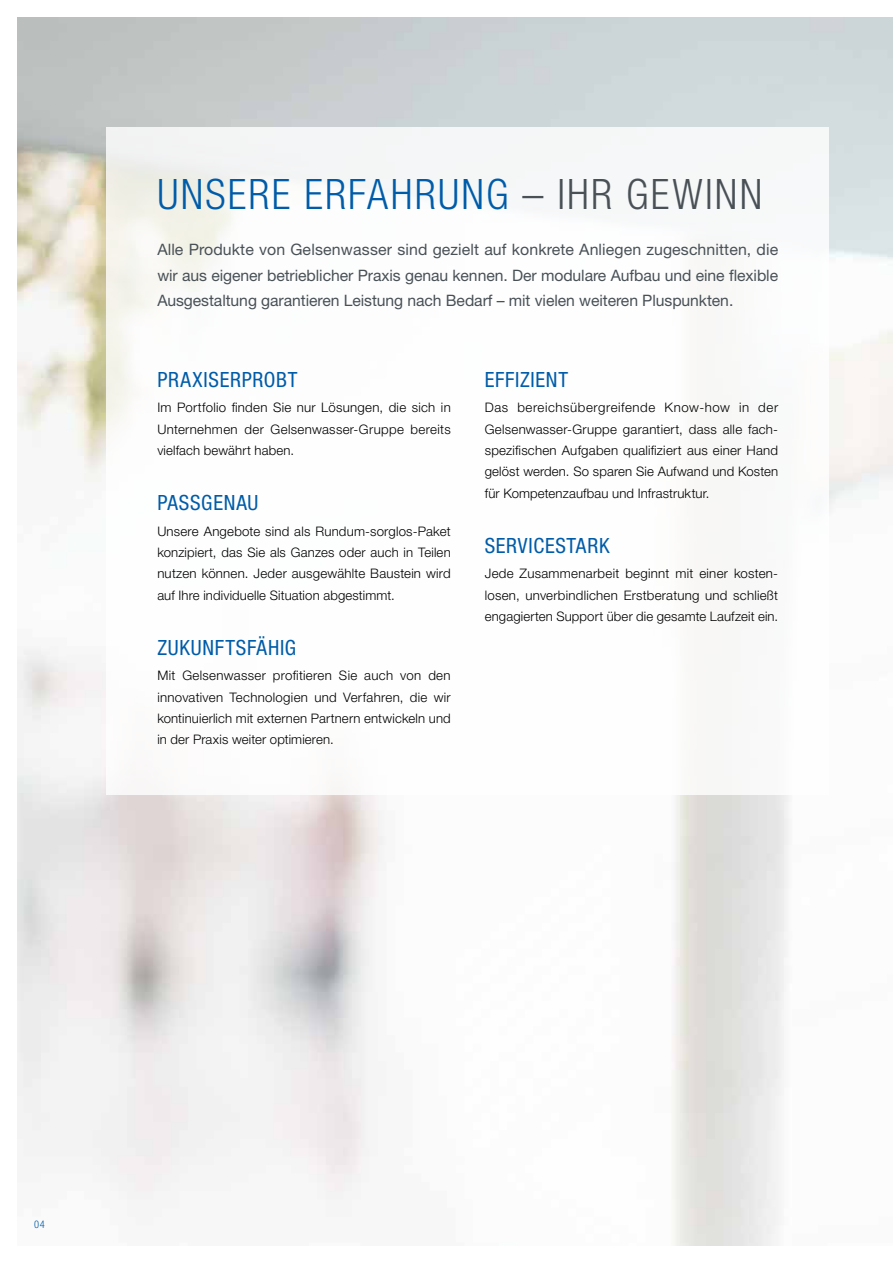
<style>
.page{position:relative;width:893px;height:1263px;background:#fff}
.page>*{position:absolute;margin:0;border:0;box-sizing:border-box;transform-origin:0 0}
.t1{font:300 condensed 42px "Helvetica Neue LT Pro";letter-spacing:.055em;color:#005ca9}
.t2{font:condensed 21px "Helvetica Neue LT Pro";letter-spacing:.035em;color:#005ca9}
.t3{font:15.75px/25.5px "Helvetica Neue LT Pro";letter-spacing:-.005em;color:#495157;text-align:justify}
.t4{font:300 13.2px/21.3px "Helvetica Neue LT Pro";letter-spacing:.015em;color:#000;text-align:justify}
.t5{font:300 condensed 10.5px "Helvetica Neue LT Pro";color:#005ca9}
.s1{color:#495157}
</style>
<div class="page">
<h1 class="t1" style="left:157px;top:170px;width:606px">UNSERE ERFAHRUNG <span class="s1">– IHR GEWINN</span></h1>
<p class="t3" style="left:157px;top:236px;width:622px">Alle Produkte von Gelsenwasser sind gezielt auf konkrete Anliegen zugeschnitten, die wir aus eigener betrieblicher Praxis genau kennen. Der modulare Aufbau und eine flexible Ausgestaltung garantieren Leistung nach Bedarf – mit vielen weiteren Pluspunkten.</p>
<h2 class="t2" style="left:157px;top:367px;width:142px">PRAXISERPROBT</h2>
<p class="t4" style="left:157px;top:397px;width:295px">Im Portfolio finden Sie nur Lösungen, die sich in Unternehmen der Gelsenwasser-Gruppe bereits vielfach bewährt haben.</p>
<h2 class="t2" style="left:157px;top:490px;width:103px">PASSGENAU</h2>
<p class="t4" style="left:157px;top:520px;width:295px">Unsere Angebote sind als Rundum-sorglos-Paket konzipiert, das Sie als Ganzes oder auch in Teilen nutzen können. Jeder ausgewählte Baustein wird auf Ihre individuelle Situation abgestimmt.</p>
<h2 class="t2" style="left:157px;top:635px;width:140px">ZUKUNFTSFÄHIG</h2>
<p class="t4" style="left:157px;top:665px;width:295px">Mit Gelsenwasser profitieren Sie auch von den innovativen Technologien und Verfahren, die wir kontinuierlich mit externen Partnern entwickeln und in der Praxis weiter optimieren.</p>
<h2 class="t2" style="left:485px;top:367px;width:85px">EFFIZIENT</h2>
<p class="t4" style="left:485px;top:397px;width:295px;text-align:left">Das bereichsübergreifende Know-how in der Gelsenwasser-Gruppe garantiert, dass alle fach&shy;spezifischen Aufgaben qualifiziert aus einer Hand gelöst werden. So sparen Sie Aufwand und Kosten für Kompetenzaufbau und Infrastruktur.</p>
<h2 class="t2" style="left:485px;top:533px;width:126px">SERVICESTARK</h2>
<p class="t4" style="left:485px;top:563px;width:295px;text-align:left">Jede Zusammenarbeit beginnt mit einer kosten&shy;losen, unverbindlichen Erstberatung und schließt engagierten Support über die gesamte Laufzeit ein.</p>
<p class="t5" style="left:34px;top:1218px;width:12px">04</p>
</div>
